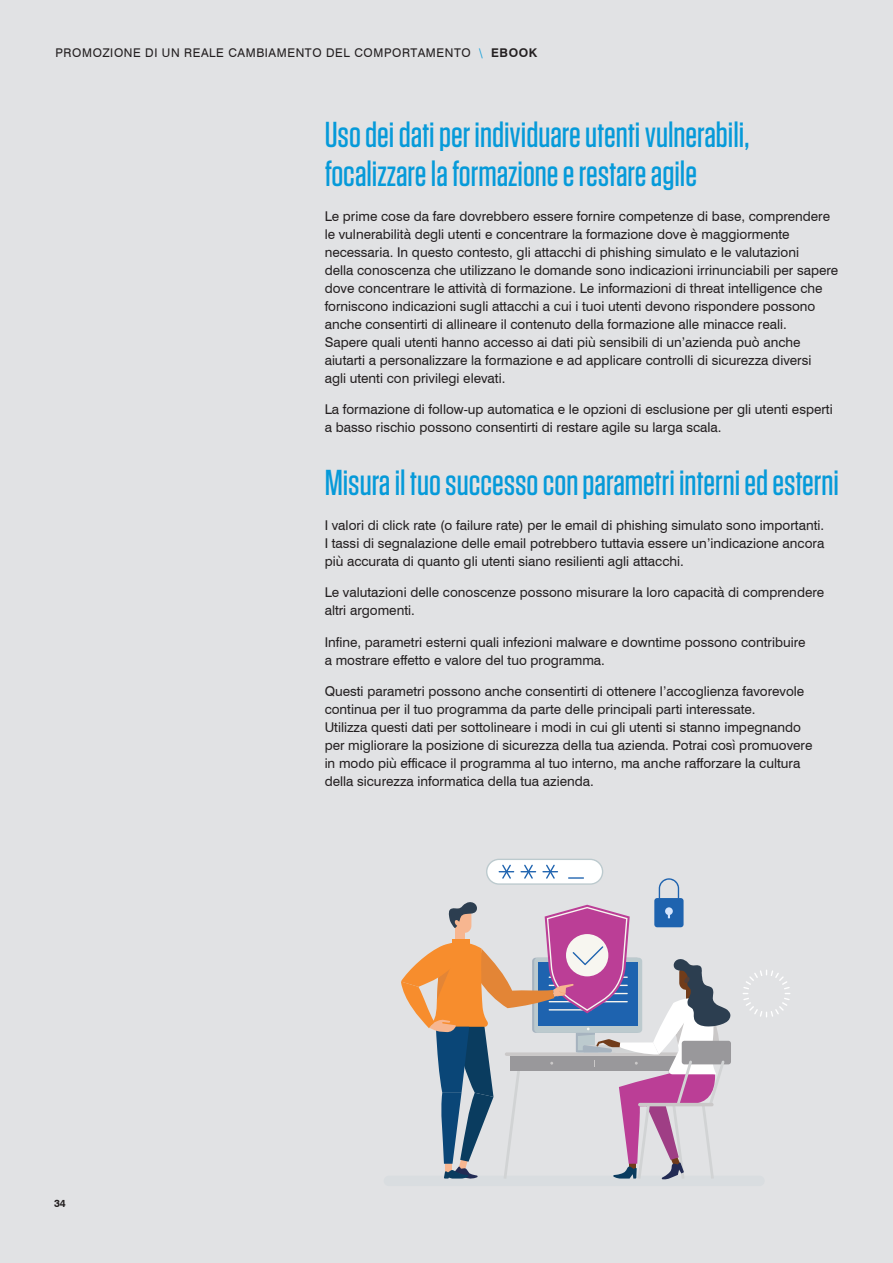
<style>
.page{position:relative;width:893px;height:1263px;background:#e1e2e4}
.page>*{position:absolute;margin:0;border:0;box-sizing:border-box;transform-origin:0 0}
.t1{font:500 36px/39px "Tungsten";color:#069ad9}
.t2{font:13.5px/18px "Swiss 721 BT";color:#231f20}
.t3{font:12px "Swiss 721 BT";letter-spacing:.05em;color:#231f20}
.t4{font:700 10.5px "Swiss 721 BT";color:#231f20}
.s1{color:#069ad9}
.s2{font-weight:700}
</style>
<div class="page">
<div style="left:384px;top:1175px;width:381px;height:11px;background:#d9dde0;border-radius:5px"></div>
<svg style="left:743px;top:970px;width:47px;height:47px"></svg>
<svg style="left:401px;top:859px;width:330px;height:320px"></svg>
<p class="t3" style="left:55px;top:45px;width:483px">PROMOZIONE DI UN REALE CAMBIAMENTO DEL COMPORTAMENTO <span class="s1">\</span> <span class="s2">EBOOK</span></p>
<p class="t4" style="left:54px;top:1197px;width:13px">34</p>
<h1 class="t1" style="left:325px;top:116px;width:426px">Uso dei dati per individuare utenti vulnerabili, focalizzare la formazione e restare agile</h1>
<p class="t2" style="left:325px;top:207px;width:515px">Le prime cose da fare dovrebbero essere fornire competenze di base, comprendere le vulnerabilità degli utenti e concentrare la formazione dove è maggiormente necessaria. In questo contesto, gli attacchi di phishing simulato e le valutazioni<br>della conoscenza che utilizzano le domande sono indicazioni irrinunciabili per sapere dove concentrare le attività di formazione. Le informazioni di threat intelligence che forniscono indicazioni sugli attacchi a cui i tuoi utenti devono rispondere possono anche consentirti di allineare il contenuto della formazione alle minacce reali.<br>Sapere quali utenti hanno accesso ai dati più sensibili di un’azienda può anche aiutarti a personalizzare la formazione e ad applicare controlli di sicurezza diversi<br>agli utenti con privilegi elevati.</p>
<p class="t2" style="left:325px;top:400px;width:509px">La formazione di follow-up automatica e le opzioni di esclusione per gli utenti esperti a basso rischio possono consentirti di restare agile su larga scala.</p>
<h1 class="t1" style="left:325px;top:464px;width:516px">Misura il tuo successo con parametri interni ed esterni</h1>
<p class="t2" style="left:325px;top:516px;width:501px;text-align:justify">I valori di click rate (o failure rate) per le email di phishing simulato sono importanti.<br>I tassi di segnalazione delle email potrebbero tuttavia essere un’indicazione ancora più accurata di quanto gli utenti siano resilienti agli attacchi.</p>
<p class="t2" style="left:325px;top:583px;width:501px">Le valutazioni delle conoscenze possono misurare la loro capacità di comprendere altri argomenti.</p>
<p class="t2" style="left:325px;top:633px;width:482px">Infine, parametri esterni quali infezioni malware e downtime possono contribuire a mostrare effetto e valore del tuo programma.</p>
<p class="t2" style="left:325px;top:682px;width:489px">Questi parametri possono anche consentirti di ottenere l’accoglienza favorevole continua per il tuo programma da parte delle principali parti interessate.<br>Utilizza questi dati per sottolineare i modi in cui gli utenti si stanno impegnando per migliorare la posizione di sicurezza della tua azienda. Potrai così promuovere in modo più efficace il programma al tuo interno, ma anche rafforzare la cultura della sicurezza informatica della tua azienda.</p>
</div>
